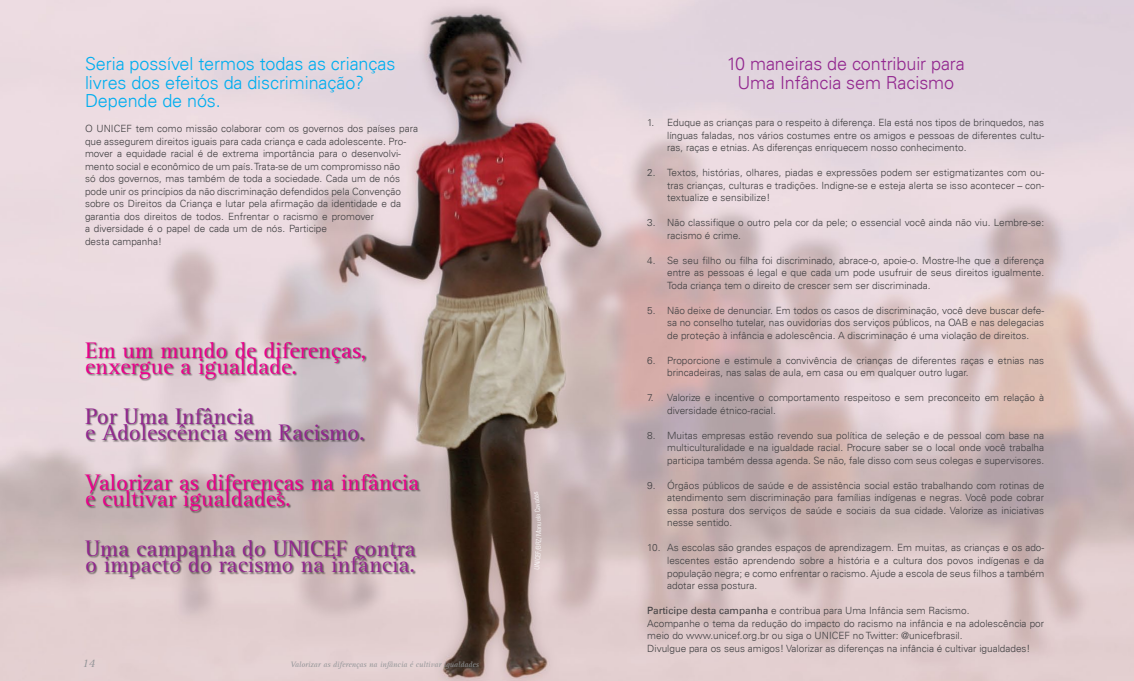
<style>
.page{position:relative;width:1134px;height:681px;background:#fff}
.page>*{position:absolute;margin:0;border:0;box-sizing:border-box;transform-origin:0 0}
.t1{font:23px/16.5px "Rotis Serif";color:#ec008c}
.t2{font:23px/16.5px "Rotis Serif";color:#92278f}
.t3{font:300 18px/18.8px "Univers LT";letter-spacing:-.005em;color:#00aeef}
.t4{font:300 18px/18.8px "Univers LT";letter-spacing:-.005em;color:#92278f;text-align:center}
.t5{font:italic 12px "Rotis Serif 56";color:#939598}
.t6{font:300 10px/12.5px "Univers LT";color:#414042;text-align:justify}
.t7{font:italic 8px "Rotis Serif 56";color:#939598}
.t8{font:300 condensed 7px "Univers LT";color:#fff}
.s1{font-weight:400}
</style>
<div class="page">
<img style="left:0;top:0;width:1134px;height:680px">
<div style="left:85px;top:341px;width:336px;height:238px;background:#000;opacity:.5"></div>
<svg style="left:534px;top:538px;width:8px;height:31px"></svg>
<svg style="left:534px;top:491px;width:7px;height:39px"></svg>
<h2 class="t3" style="left:85px;top:54px;width:312px">Seria possível termos todas as crianças livres dos efeitos da discriminação?<br>Depende de nós.</h2>
<p class="t6" style="left:85px;top:122px;width:335px;text-align:left">O UNICEF tem como missão colaborar com os governos dos países para que assegurem direitos iguais para cada criança e cada adolescente. Pro&shy;mover a equidade racial é de extrema importância para o desenvolvi&shy;mento social e econômico de um país. Trata-se de um compromisso não<br>só dos governos, mas também de toda a sociedade. Cada um de nós pode unir os princípios da não discriminação defendidos pela Convenção sobre os Direitos da Criança e lutar pela afirmação da identidade e da garantia dos direitos de todos. Enfrentar o racismo e promover<br>a diversidade é o papel de cada um de nós. Participe<br>desta campanha!</p>
<h1 class="t1" style="left:85px;top:342px;width:283px">Em um mundo de diferenças, enxergue a igualdade.</h1>
<h1 class="t2" style="left:85px;top:408px;width:281px">Por Uma Infância<br>e Adolescência sem Racismo.</h1>
<h1 class="t1" style="left:85px;top:474px;width:336px">Valorizar as diferenças na infância é cultivar igualdades.</h1>
<h1 class="t2" style="left:85px;top:540px;width:332px">Uma campanha do UNICEF contra o impacto do racismo na infância.</h1>
<p class="t5" style="left:82px;top:655px;width:15px">14</p>
<p class="t7" style="left:290px;top:659px;width:190px">Valorizar as diferenças na infância é cultivar igualdades</p>
<p class="t8" style="left:534px;top:538px;width:9px;rotate:-90deg">/M</p>
<h2 class="t4" style="left:727px;top:54px;width:240px">10 maneiras de contribuir para<br>Uma Infância sem Racismo</h2>
<p class="t6" style="left:667px;top:116px;width:379px;text-indent:-20px">1. Eduque as crianças para o respeito à diferença. Ela está nos tipos de brinquedos, nas línguas faladas, nos vários costumes entre os amigos e pessoas de diferentes cultu&shy;ras, raças e etnias. As diferenças enriquecem nosso conhecimento.</p>
<p class="t6" style="left:667px;top:166px;width:379px;text-indent:-20px">2. Textos, histórias, olhares, piadas e expressões podem ser estigmatizantes com ou&shy;tras crianças, culturas e tradições. Indigne-se e esteja alerta se isso acontecer – con&shy;textualize e sensibilize!</p>
<p class="t6" style="left:667px;top:216px;width:379px;text-indent:-20px">3. Não classifique o outro pela cor da pele; o essencial você ainda não viu. Lembre-se: racismo é crime.</p>
<p class="t6" style="left:667px;top:254px;width:379px;text-indent:-20px">4. Se seu filho ou filha foi discriminado, abrace-o, apoie-o. Mostre-lhe que a diferença entre as pessoas é legal e que cada um pode usufruir de seus direitos igualmente.<br>Toda criança tem o direito de crescer sem ser discriminada.</p>
<p class="t6" style="left:667px;top:304px;width:379px;text-indent:-20px">5. Não deixe de denunciar. Em todos os casos de discriminação, você deve buscar defe&shy;sa no conselho tutelar, nas ouvidorias dos serviços públicos, na OAB e nas delegacias de proteção à infância e adolescência. A discriminação é uma violação de direitos.</p>
<p class="t6" style="left:667px;top:354px;width:379px;text-indent:-20px">6. Proporcione e estimule a convivência de crianças de diferentes raças e etnias nas brincadeiras, nas salas de aula, em casa ou em qualquer outro lugar.</p>
<p class="t6" style="left:667px;top:391px;width:378px;text-indent:-20px">7. Valorize e incentive o comportamento respeitoso e sem preconceito em relação à diversidade étnico-racial.</p>
<p class="t6" style="left:667px;top:429px;width:379px;text-indent:-20px">8. Muitas empresas estão revendo sua política de seleção e de pessoal com base na multiculturalidade e na igualdade racial. Procure saber se o local onde você trabalha participa também dessa agenda. Se não, fale disso com seus colegas e supervisores.</p>
<p class="t6" style="left:667px;top:479px;width:379px;text-indent:-20px">9. Órgãos públicos de saúde e de assistência social estão trabalhando com rotinas de atendimento sem discriminação para famílias indígenas e negras. Você pode cobrar essa postura dos serviços de saúde e sociais da sua cidade. Valorize as iniciativas nesse sentido.</p>
<p class="t6" style="left:667px;top:541px;width:379px;text-indent:-20px">10. As escolas são grandes espaços de aprendizagem. Em muitas, as crianças e os ado&shy;lescentes estão aprendendo sobre a história e a cultura dos povos indígenas e da população negra; e como enfrentar o racismo. Ajude a escola de seus filhos a também adotar essa postura.</p>
<p class="t6" style="left:647px;top:604px;width:398px;text-align:left"><span class="s1">Participe desta campanha</span> e contribua para Uma Infância sem Racismo.<br>Acompanhe o tema da redução do impacto do racismo na infância e na adolescência por meio do www.unicef.org.br ou siga o UNICEF no Twitter: @unicefbrasil.<br>Divulgue para os seus amigos! Valorizar as diferenças na infância é cultivar igualdades!</p>
</div>
